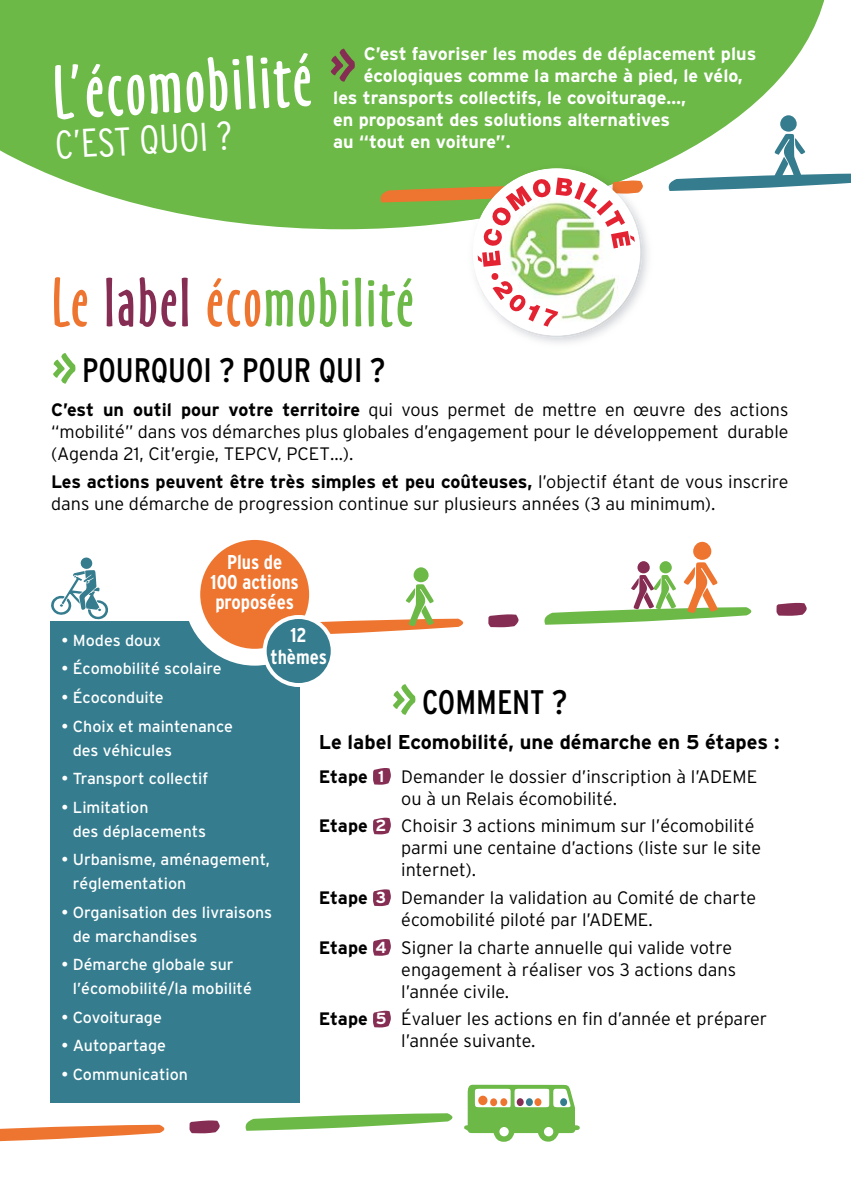
<style>
.page{position:relative;width:851px;height:1191px;background:#fff}
.page>*{position:absolute;margin:0;border:0;box-sizing:border-box;transform-origin:0 0}
.t1{font:86.2px "Oz Handicraft BT";color:#862d54}
.t2{font:80px "Oz Handicraft BT";color:#6cb947}
.t3{font:70px "Oz Handicraft BT";color:#fff}
.t4{font:64px "Oz Handicraft BT";letter-spacing:.04em;color:#6cb947}
.t5{font:300 condensed 40px "Interstate";color:#fff}
.t6{font:condensed 34px "Interstate";color:#000}
.t7{font:700 20px "Interstate";color:#000}
.t8{font:700 condensed 20px/20px "Interstate";color:#fff;text-align:center}
.t9{font:300 18px/22px "Interstate";color:#000}
.t10{font:700 18px "Interstate";color:#fff}
.t11{font:16px/24px "Interstate";color:#fff}
.s1{color:#ee7530}
.s2{color:#862d54}
.s3{font-weight:700}
.s4{font-weight:700;font-size:16px;color:#fff}
</style>
<div class="page">
<svg style="left:0;top:0;width:825px;height:229px;background:#7dc15c"></svg>
<svg style="left:373px;top:768px;width:18px;height:16px"></svg>
<svg style="left:373px;top:817px;width:18px;height:17px"></svg>
<svg style="left:373px;top:889px;width:18px;height:17px"></svg>
<svg style="left:373px;top:939px;width:18px;height:17px"></svg>
<svg style="left:373px;top:1010px;width:18px;height:17px"></svg>
<svg style="left:488px;top:614px;width:30px;height:13px"></svg>
<svg style="left:776px;top:603px;width:30px;height:13px"></svg>
<svg style="left:0;top:1124px;width:164px;height:18px"></svg>
<svg style="left:189px;top:1120px;width:31px;height:13px"></svg>
<svg style="left:245px;top:1113px;width:207px;height:17px"></svg>
<div style="left:50px;top:621px;width:250px;height:482px;background:#347c8e"></div>
<div style="left:184px;top:524px;width:141px;height:141px;background:#fff;border-radius:50%"></div>
<div style="left:200px;top:540px;width:109px;height:109px;background:#ee7530;border-radius:50%"></div>
<svg style="left:80px;top:557px;width:13px;height:12px"></svg>
<svg style="left:51px;top:570px;width:57px;height:50px"></svg>
<svg style="left:668px;top:115px;width:182px;height:76px"></svg>
<svg style="left:256px;top:567px;width:207px;height:120px"></svg>
<svg style="left:544px;top:542px;width:207px;height:83px"></svg>
<img style="left:529px;top:220px;width:124px;height:123px">
<img style="left:468px;top:163px;width:185px;height:2px">
<img style="left:468px;top:165px;width:185px;height:55px">
<img style="left:501px;top:166px;width:107px;height:2px">
<svg style="left:380px;top:168px;width:262px;height:167px"></svg>
<svg style="left:464px;top:1084px;width:115px;height:57px"></svg>
<div style="left:478px;top:1095px;width:9px;height:10px;background:#ee7530;border-radius:50%"></div>
<div style="left:490px;top:1098px;width:7px;height:8px;background:#ee7530;border-radius:50%"></div>
<div style="left:500px;top:1098px;width:7px;height:8px;background:#ee7530;border-radius:50%"></div>
<div style="left:516px;top:1098px;width:7px;height:8px;background:#862d54;border-radius:50%"></div>
<div style="left:526px;top:1098px;width:7px;height:8px;background:#347c8e;border-radius:50%"></div>
<div style="left:534px;top:1098px;width:7px;height:8px;background:#ee7530;border-radius:50%"></div>
<div style="left:560px;top:1098px;width:7px;height:8px;background:#347c8e;border-radius:50%"></div>
<div style="left:544px;top:1127px;width:9px;height:9px;background:#fff;border-radius:50%"></div>
<div style="left:499px;top:1127px;width:9px;height:9px;background:#fff;border-radius:50%"></div>
<h3 class="t3" style="left:50px;top:53px;width:260px;rotate:-3deg">L’écomobilité</h3>
<h3 class="t5" style="left:54px;top:122px;width:179px;rotate:-3deg">C’EST QUOI ?</h3>
<p class="t10" style="left:363px;top:43px;width:394px">C’est favoriser les modes de déplacement plus</p>
<p class="t10" style="left:363px;top:65px;width:380px">écologiques comme la marche à pied, le vélo,</p>
<p class="t10" style="left:333px;top:87px;width:354px">les transports collectifs, le covoiturage…,</p>
<p class="t10" style="left:333px;top:109px;width:338px">en proposant des solutions alternatives</p>
<p class="t10" style="left:333px;top:131px;width:179px">au “tout en voiture”.</p>
<h1 class="t1" style="left:328px;top:7px;width:29px">»</h1>
<h3 class="t4" style="left:51px;top:265px;width:363px"><span class="s1">Le</span> <span class="s2">label</span> <span class="s1">éco</span>mobilité</h3>
<h2 class="t2" style="left:51px;top:315px;width:27px">»</h2>
<h3 class="t6" style="left:82px;top:351px;width:305px">POURQUOI ? POUR QUI ?</h3>
<p class="t9" style="left:51px;top:398px;width:739px;text-align:justify"><span class="s3">C’est un outil pour votre territoire</span> qui vous permet de mettre en œuvre des actions “mobilité” dans vos démarches plus globales d’engagement pour le développement durable (Agenda 21, Cit’ergie, TEPCV, PCET…).</p>
<p class="t9" style="left:51px;top:470px;width:739px"><span class="s3">Les actions peuvent être très simples et peu coûteuses,</span> l’objectif étant de vous inscrire dans une démarche de progression continue sur plusieurs années (3 au minimum).</p>
<p class="t8" style="left:210px;top:552px;width:90px">Plus de<br>100 actions proposées</p>
<p class="t8" style="left:270px;top:624px;width:58px;line-height:22px">12 thèmes</p>
<p class="t11" style="left:62px;top:628px;width:101px">• Modes doux</p>
<p class="t11" style="left:62px;top:656px;width:162px">• Écomobilité scolaire</p>
<p class="t11" style="left:62px;top:685px;width:104px">• Écoconduite</p>
<p class="t11" style="left:73px;top:713px;width:162px;text-indent:-11px">• Choix et maintenance des véhicules</p>
<p class="t11" style="left:62px;top:766px;width:148px">• Transport collectif</p>
<p class="t11" style="left:73px;top:795px;width:135px;text-indent:-11px">• Limitation<br>des déplacements</p>
<p class="t11" style="left:73px;top:847px;width:199px;text-indent:-11px">• Urbanisme, aménagement, réglementation</p>
<p class="t11" style="left:73px;top:900px;width:201px;text-indent:-11px">• Organisation des livraisons de marchandises</p>
<p class="t11" style="left:73px;top:952px;width:180px;text-indent:-11px">• Démarche globale sur l’écomobilité/la mobilité</p>
<p class="t11" style="left:62px;top:1005px;width:102px">• Covoiturage</p>
<p class="t11" style="left:62px;top:1033px;width:106px">• Autopartage</p>
<p class="t11" style="left:62px;top:1062px;width:128px">• Communication</p>
<h2 class="t2" style="left:391px;top:646px;width:27px">»</h2>
<h3 class="t6" style="left:422px;top:682px;width:147px">COMMENT ?</h3>
<p class="t7" style="left:319px;top:731px;width:462px">Le label Ecomobilité, une démarche en 5 étapes :</p>
<p class="t9" style="left:401px;top:765px;width:357px;text-indent:-82px"><span class="s3">Etape</span> <span class="s4">1</span> Demander le dossier d’inscription à l’ADEME ou à un Relais écomobilité.</p>
<p class="t9" style="left:401px;top:815px;width:361px;text-indent:-82px"><span class="s3">Etape</span> <span class="s4">2</span> Choisir 3 actions minimum sur l’écomobilité parmi une centaine d’actions (liste sur le site internet).</p>
<p class="t9" style="left:401px;top:886px;width:356px;text-indent:-82px"><span class="s3">Etape</span> <span class="s4">3</span> Demander la validation au Comité de charte écomobilité piloté par l’ADEME.</p>
<p class="t9" style="left:401px;top:936px;width:336px;text-indent:-82px"><span class="s3">Etape</span> <span class="s4">4</span> Signer la charte annuelle qui valide votre engagement à réaliser vos 3 actions dans l’année civile.</p>
<p class="t9" style="left:401px;top:1008px;width:367px;text-indent:-82px"><span class="s3">Etape</span> <span class="s4">5</span> Évaluer les actions en fin d’année et préparer l’année suivante.</p>
</div>
